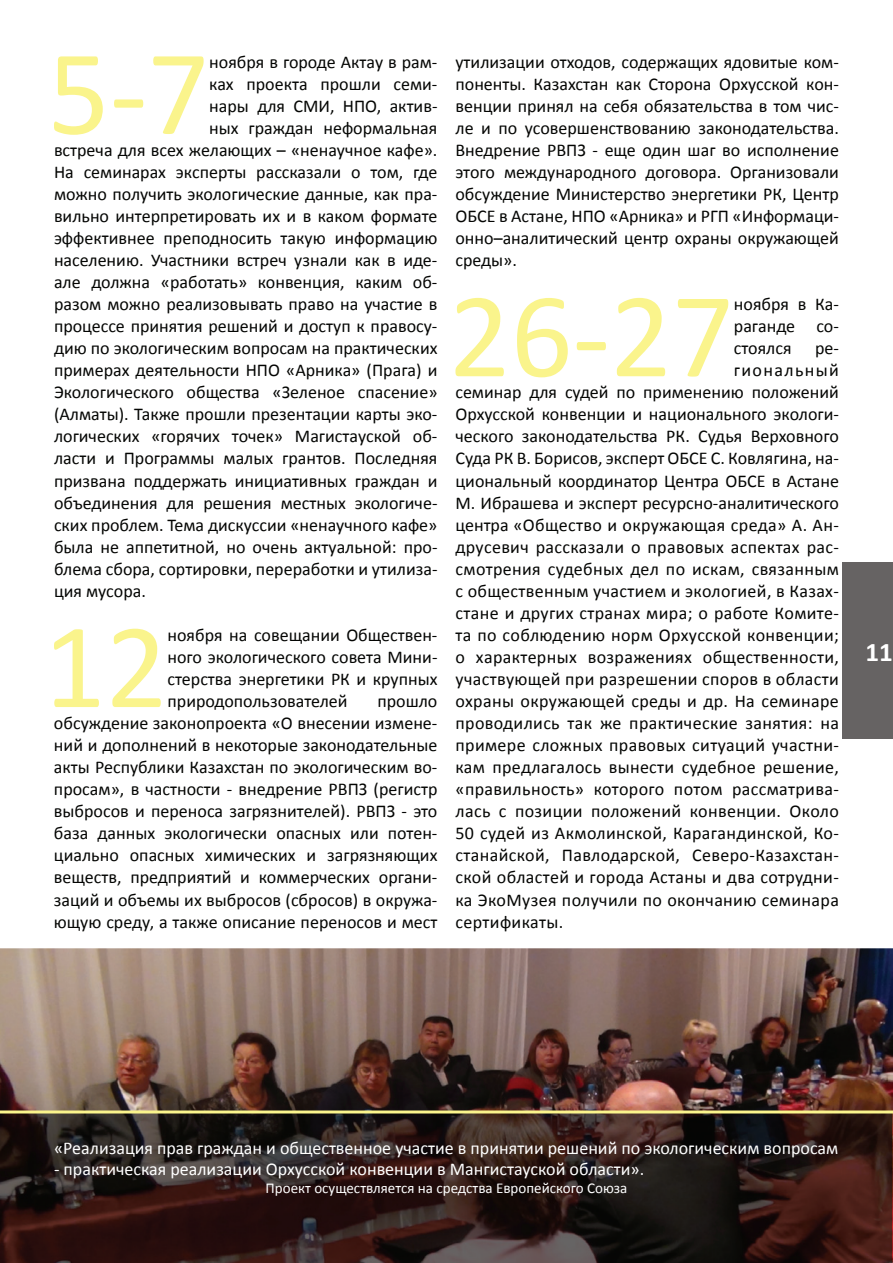
<style>
.page{position:relative;width:893px;height:1263px;background:#fff}
.page>*{position:absolute;margin:0;border:0;box-sizing:border-box;transform-origin:0 0}
.t1{font:122.25px "Calibri";color:#faf48c}
.t2{font:700 27px "Calibri";color:#fff}
.t3{font:18px/22px "Calibri";color:#040503;text-align:justify}
.t4{font:18px "Calibri";letter-spacing:.02em;color:#040503}
.t5{font:18px "Calibri";color:#fff}
.t6{font:18px "Calibri";letter-spacing:.075em;color:#040503}
.t7{font:15px "Calibri";color:#fff}
</style>
<div class="page">
<img style="left:0;top:948px;width:893px;height:315px">
<div style="left:842px;top:562px;width:51px;height:177px;background:#666363"></div>
<img style="left:0;top:1113px;width:891px;height:150px">
<hr style="left:0;top:1110px;width:893px;height:3px;background:#faf48c">
<h1 class="t1" style="left:48px;top:8px;width:163px">5-7</h1>
<p class="t3" style="left:209px;top:50px;width:230px">ноября в городе Актау в рам-</p>
<p class="t3" style="left:209px;top:72px;width:230px">ках проекта прошли семи-</p>
<p class="t3" style="left:209px;top:94px;width:230px">нары для СМИ, НПО, актив-</p>
<p class="t3" style="left:209px;top:116px;width:230px">ных граждан неформальная</p>
<p class="t3" style="left:54px;top:138px;width:385px">встреча для всех желающих – «ненаучное кафе».</p>
<p class="t3" style="left:54px;top:160px;width:385px">На семинарах эксперты рассказали о том, где</p>
<p class="t3" style="left:54px;top:182px;width:385px">можно получить экологические данные, как пра-</p>
<p class="t3" style="left:54px;top:204px;width:385px">вильно интерпретировать их и в каком формате</p>
<p class="t3" style="left:54px;top:226px;width:385px">эффективнее преподносить такую информацию</p>
<p class="t3" style="left:54px;top:248px;width:385px">населению. Участники встреч узнали как в иде-</p>
<p class="t3" style="left:54px;top:271px;width:385px">але должна «работать» конвенция, каким об-</p>
<p class="t3" style="left:54px;top:293px;width:385px">разом можно реализовывать право на участие в</p>
<p class="t3" style="left:54px;top:315px;width:385px">процессе принятия решений и доступ к правосу-</p>
<p class="t3" style="left:54px;top:337px;width:385px">дию по экологическим вопросам на практических</p>
<p class="t3" style="left:54px;top:359px;width:385px">примерах деятельности НПО «Арника» (Прага) и</p>
<p class="t3" style="left:54px;top:381px;width:385px">Экологического общества «Зеленое спасение»</p>
<p class="t3" style="left:54px;top:403px;width:385px">(Алматы). Также прошли презентации карты эко-</p>
<p class="t3" style="left:54px;top:425px;width:385px">логических «горячих точек» Магистауской об-</p>
<p class="t3" style="left:54px;top:447px;width:385px">ласти и Программы малых грантов. Последняя</p>
<p class="t3" style="left:54px;top:469px;width:385px">призвана поддержать инициативных граждан и</p>
<p class="t3" style="left:54px;top:491px;width:385px">объединения для решения местных экологиче-</p>
<p class="t3" style="left:54px;top:513px;width:385px">ских проблем. Тема дискуссии «ненаучного кафе»</p>
<p class="t3" style="left:54px;top:535px;width:385px">была не аппетитной, но очень актуальной: про-</p>
<p class="t3" style="left:54px;top:557px;width:385px">блема сбора, сортировки, переработки и утилиза-</p>
<p class="t3" style="left:54px;top:579px;width:93px">ция мусора.</p>
<h1 class="t1" style="left:44px;top:582px;width:125px">12</h1>
<p class="t3" style="left:167px;top:623px;width:271px">ноября на совещании Обществен&shy;ного экологического совета Мини&shy;стерства энергетики РК и крупных природопользователей</p>
<p class="t3" style="left:54px;top:689px;width:385px;text-indent:323px">прошло обсуждение законопроекта «О внесении измене&shy;ний и дополнений в некоторые законодательные акты Республики Казахстан по экологическим во&shy;просам», в частности - внедрение РВПЗ (регистр выбросов и переноса загрязнителей). РВПЗ - это база данных экологически опасных или потен&shy;циально опасных химических и загрязняющих веществ, предприятий и коммерческих органи&shy;заций и объемы их выбросов (сбросов) в окружа&shy;ющую среду, а также описание переносов и мест</p>
<p class="t3" style="left:455px;top:50px;width:385px">утилизации отходов, содержащих ядовитые ком&shy;поненты. Казахстан как Сторона Орхусской кон&shy;венции принял на себя обязательства в том чис&shy;ле и по усовершенствованию законодательства.<br>Внедрение РВПЗ - еще один шаг во исполнение этого международного договора. Организовали обсуждение Министерство энергетики РК, Центр ОБСЕ в Астане, НПО «Арника» и РГП «Информаци&shy;онно–аналитический центр охраны окружающей среды».</p>
<h1 class="t1" style="left:449px;top:251px;width:287px">26-27</h1>
<p class="t3" style="left:734px;top:293px;width:107px">ноября в Ка&shy;раганде со&shy;стоялся</p>
<p class="t3" style="left:815px;top:337px;width:25px">ре-</p>
<p class="t6" style="left:734px;top:358px;width:107px">гиональный</p>
<p class="t3" style="left:455px;top:381px;width:385px">семинар для судей по применению положений</p>
<p class="t3" style="left:455px;top:403px;width:385px">Орхусской конвенции и национального экологи-</p>
<p class="t3" style="left:455px;top:425px;width:385px">ческого законодательства РК. Судья Верховного</p>
<p class="t3" style="left:455px;top:447px;width:385px">Суда РК В. Борисов, эксперт ОБСЕ С. Ковлягина, на-</p>
<p class="t3" style="left:455px;top:469px;width:385px">циональный координатор Центра ОБСЕ в Астане</p>
<p class="t3" style="left:455px;top:491px;width:385px">М. Ибрашева и эксперт ресурсно-аналитического</p>
<p class="t4" style="left:455px;top:512px;width:385px">центра «Общество и окружающая среда» А. Ан-</p>
<p class="t4" style="left:455px;top:534px;width:385px">друсевич рассказали о правовых аспектах рас-</p>
<p class="t4" style="left:455px;top:556px;width:385px">смотрения судебных дел по искам, связанным</p>
<p class="t4" style="left:455px;top:578px;width:385px">с общественным участием и экологией, в Казах-</p>
<p class="t4" style="left:455px;top:600px;width:385px">стане и других странах мира; о работе Комите-</p>
<p class="t4" style="left:455px;top:622px;width:385px">та по соблюдению норм Орхусской конвенции;</p>
<p class="t4" style="left:455px;top:644px;width:385px">о характерных возражениях общественности,</p>
<p class="t4" style="left:455px;top:666px;width:385px">участвующей при разрешении споров в области</p>
<p class="t4" style="left:455px;top:688px;width:385px">охраны окружающей среды и др. На семинаре</p>
<p class="t4" style="left:455px;top:711px;width:385px">проводились так же практические занятия: на</p>
<p class="t4" style="left:455px;top:733px;width:385px">примере сложных правовых ситуаций участни-</p>
<p class="t4" style="left:455px;top:755px;width:385px">кам предлагалось вынести судебное решение,</p>
<p class="t4" style="left:455px;top:777px;width:385px">«правильность» которого потом рассматрива-</p>
<p class="t4" style="left:455px;top:799px;width:385px">лась с позиции положений конвенции. Около</p>
<p class="t4" style="left:455px;top:821px;width:385px">50 судей из Акмолинской, Карагандинской, Ко-</p>
<p class="t4" style="left:455px;top:843px;width:385px">станайской, Павлодарской, Северо-Казахстан-</p>
<p class="t4" style="left:455px;top:865px;width:385px">ской областей и города Астаны и два сотрудни-</p>
<p class="t4" style="left:455px;top:887px;width:385px">ка ЭкоМузея получили по окончанию семинара</p>
<p class="t4" style="left:455px;top:909px;width:109px">сертификаты.</p>
<h2 class="t2" style="left:866px;top:633px;width:29px">11</h2>
<p class="t5" style="left:54px;top:1135px;width:786px">«Реализация прав граждан и общественное участие в принятии решений по экологическим вопросам</p>
<p class="t5" style="left:54px;top:1157px;width:592px">- практическая реализации Орхусской конвенции в Мангистауской области».</p>
<p class="t7" style="left:266px;top:1178px;width:363px">Проект осуществляется на средства Европейского Союза</p>
</div>
